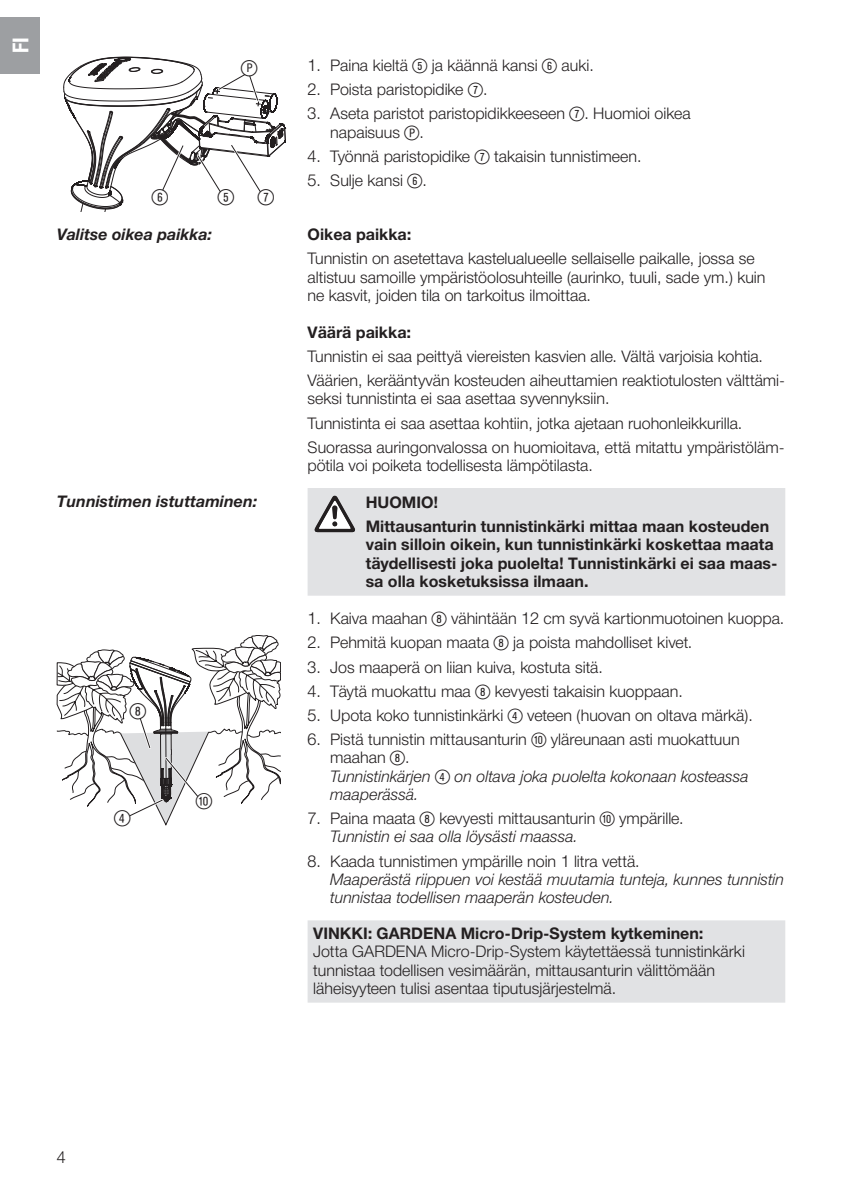
<style>
.page{position:relative;width:842px;height:1191px;background:#fff}
.page>*{position:absolute;margin:0;border:0;box-sizing:border-box;transform-origin:0 0}
.t1{font:22px "Ziffernim Kreisund Quadrat BQ";color:#231f20}
.t2{font:700 22px "Gardena Sans Cond";color:#fff}
.t3{font:16px/18.4px "Gardena Sans";color:#231f20}
.t4{font:700 16px/18.4px "Gardena Sans";color:#231f20}
.t5{font:italic 16px/18.4px "Gardena Sans";color:#231f20}
.t6{font:italic 700 16px "Gardena Sans";color:#231f20}
.s1{font-family:"Ziffernim Kreisund Quadrat BQ";font-size:20px}
.s2{font-style:normal}
.s3{font-family:"Ziffernim Kreisund Quadrat BQ";font-style:normal;font-size:20px}
.s4{font-style:italic}
</style>
<div class="page">
<svg style="left:308px;top:488px;width:477px;height:514px"></svg>
<svg style="left:63px;top:57px;width:223px;height:155px"></svg>
<svg style="left:57px;top:635px;width:224px;height:191px"></svg>
<svg style="left:315px;top:496px;width:40px;height:36px"></svg>
<div style="left:0;top:17px;width:40px;height:57px;background:#9d9fa2"></div>
<h1 class="t2" style="left:5px;top:53px;width:17px;rotate:-90deg">FI</h1>
<h1 class="t1" style="left:241px;top:55px;width:18px">ß<sup>P</sup></h1>
<p class="t3" style="left:308px;top:56px;width:288px">1. Paina kieltä <span class="s1">(5)</span> ja käännä kansi <span class="s1">(6)</span> auki.</p>
<p class="t3" style="left:308px;top:80px;width:181px">2. Poista paristopidike <span class="s1">(7)</span>.</p>
<p class="t3" style="left:330px;top:104px;width:362px;text-indent:-23px">3. Aseta paristot paristopidikkeeseen <span class="s1">(7)</span>. Huomioi oikea napaisuus <span class="s1">(P)</span>.</p>
<p class="t3" style="left:308px;top:146px;width:335px">4. Työnnä paristopidike <span class="s1">(7)</span> takaisin tunnistimeen.</p>
<p class="t3" style="left:308px;top:170px;width:121px">5. Sulje kansi <span class="s1">(6)</span>.</p>
<h1 class="t1" style="left:152px;top:184px;width:18px">6</h1>
<h1 class="t1" style="left:218px;top:184px;width:58px">5 7</h1>
<p class="t6" style="left:57px;top:222px;width:157px">Valitse oikea paikka:</p>
<p class="t4" style="left:308px;top:224px;width:105px">Oikea paikka:</p>
<p class="t3" style="left:308px;top:249px;width:459px">Tunnistin on asetettava kastelualueelle sellaiselle paikalle, jossa se altistuu samoille ympäristöolosuhteille (aurinko, tuuli, sade ym.) kuin ne kasvit, joiden tila on tarkoitus ilmoittaa.</p>
<p class="t4" style="left:308px;top:322px;width:105px">Väärä paikka:</p>
<p class="t3" style="left:308px;top:343px;width:479px;line-height:24px">Tunnistin ei saa peittyä viereisten kasvien alle. Vältä varjoisia kohtia.<br>Väärien, kerääntyvän kosteuden aiheuttamien reaktiotulosten välttämi-</p>
<p class="t3" style="left:308px;top:386px;width:478px;line-height:24px">seksi tunnistinta ei saa asettaa syvennyksiin.<br>Tunnistinta ei saa asettaa kohtiin, jotka ajetaan ruohonleikkurilla.<br>Suorassa auringonvalossa on huomioitava, että mitattu ympäristöläm-</p>
<p class="t3" style="left:308px;top:455px;width:287px">pötila voi poiketa todellisesta lämpötilasta.</p>
<p class="t6" style="left:57px;top:489px;width:202px">Tunnistimen istuttaminen:</p>
<p class="t4" style="left:366px;top:489px;width:405px;line-height:24px">HUOMIO!<br>Mittausanturin tunnistinkärki mittaa maan kosteuden</p>
<p class="t4" style="left:366px;top:534px;width:413px">vain silloin oikein, kun tunnistinkärki koskettaa maata täydellisesti joka puolelta! Tunnistinkärki ei saa maas&shy;sa olla kosketuksissa ilmaan.</p>
<p class="t3" style="left:308px;top:609px;width:478px">1. Kaiva maahan <span class="s1">(8)</span> vähintään 12 cm syvä kartionmuotoinen kuoppa.</p>
<p class="t3" style="left:308px;top:633px;width:386px">2. Pehmitä kuopan maata <span class="s1">(8)</span> ja poista mahdolliset kivet.</p>
<p class="t3" style="left:308px;top:657px;width:297px">3. Jos maaperä on liian kuiva, kostuta sitä.</p>
<p class="t3" style="left:308px;top:681px;width:377px">4. Täytä muokattu maa <span class="s1">(8)</span> kevyesti takaisin kuoppaan.</p>
<p class="t3" style="left:308px;top:705px;width:447px">5. Upota koko tunnistinkärki <span class="s1">(4)</span> veteen (huovan on oltava märkä).</p>
<p class="t5" style="left:330px;top:729px;width:420px;text-indent:-23px"><span class="s2">6. Pistä tunnistin mittausanturin</span> <span class="s3">(10)</span> <span class="s2">yläreunaan asti muokattuun maahan</span> <span class="s3">(8)</span><span class="s2">.<br></span>Tunnistinkärjen <span class="s3">4</span> on oltava joka puolelta kokonaan kosteassa maaperässä.</p>
<p class="t3" style="left:330px;top:808px;width:355px;text-indent:-23px">7. Paina maata <span class="s1">(8)</span> kevyesti mittausanturin <span class="s1">(10)</span> ympärille.<br><span class="s4">Tunnistin ei saa olla löysästi maassa.</span></p>
<p class="t3" style="left:308px;top:851px;width:334px">8. Kaada tunnistimen ympärille noin 1 litra vettä.</p>
<p class="t5" style="left:330px;top:869px;width:455px">Maaperästä riippuen voi kestää muutamia tunteja, kunnes tunnistin tunnistaa todellisen maaperän kosteuden.</p>
<p class="t4" style="left:313px;top:923px;width:392px">VINKKI: GARDENA Micro-Drip-System kytkeminen:</p>
<p class="t3" style="left:313px;top:941px;width:433px">Jotta GARDENA Micro-Drip-System käytettäessä tunnistinkärki tunnistaa todellisen vesimäärän, mittausanturin välittömään läheisyyteen tulisi asentaa tiputusjärjestelmä.</p>
<h1 class="t1" style="left:130px;top:698px;width:18px">8</h1>
<h1 class="t1" style="left:196px;top:789px;width:18px">0</h1>
<h1 class="t1" style="left:114px;top:806px;width:18px">4</h1>
<p class="t3" style="left:57px;top:1147px;width:10px">4</p>
</div>
